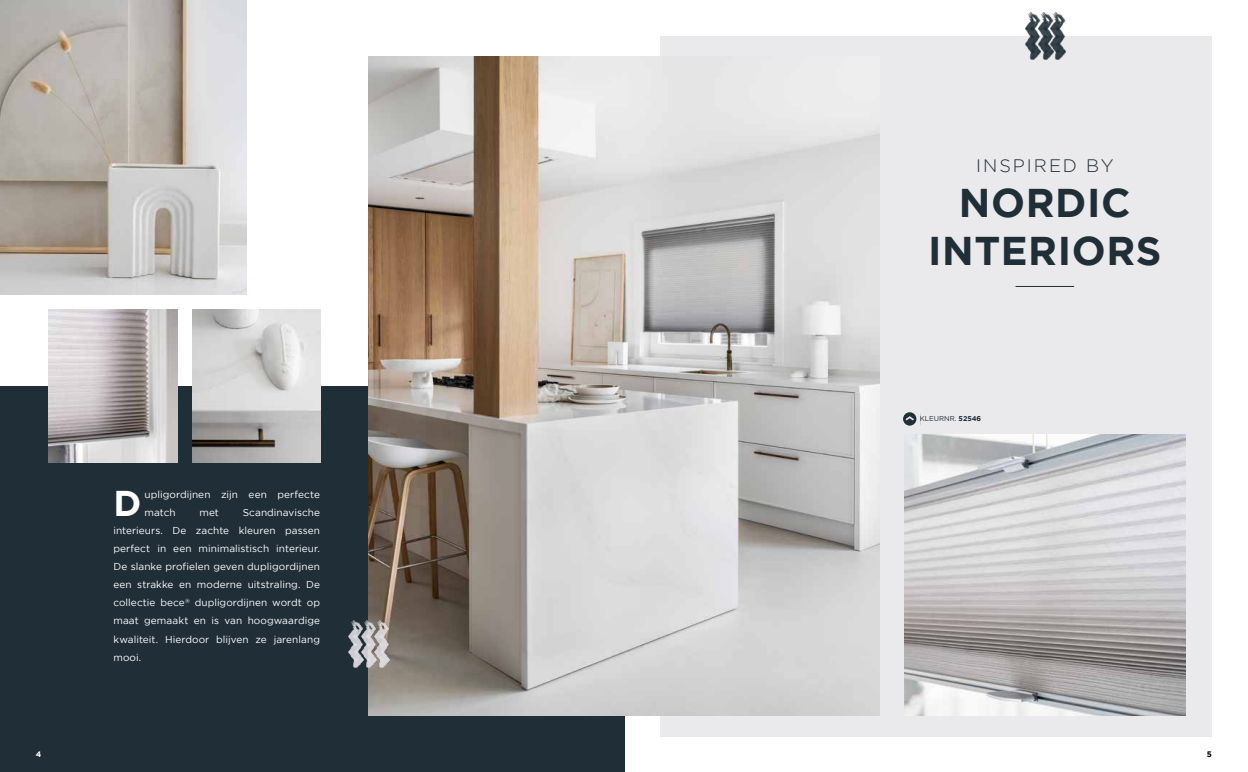
<style>
.page{position:relative;width:1248px;height:772px;background:#fff}
.page>*{position:absolute;margin:0;border:0;box-sizing:border-box;transform-origin:0 0}
.t1{font:700 40px/48px "Gotham";letter-spacing:.015em;color:#202e38;text-align:center}
.t2{font:700 35.7px "Gotham";color:#fff}
.t3{font:300 18px "Gotham";letter-spacing:.115em;color:#202e38}
.t4{font:10px/18px "Gotham";letter-spacing:.005em;color:#fff}
.t5{font:700 8px "Gotham";color:#fff}
.t6{font:700 8px "Gotham";color:#000}
.t7{font:7px "Gotham";color:#202e38}
.s1{font-weight:700}
</style>
<div class="page">
<div style="left:0;top:386px;width:624px;height:385px;background:#202e38"></div>
<div style="left:660px;top:36px;width:551px;height:700px;background:#eae9ec"></div>
<hr style="left:1015px;top:286px;width:58px;height:1px;background:#202e38">
<img style="left:369px;top:57px;width:510px;height:657px">
<img style="left:0;top:0;width:246px;height:294px">
<img style="left:49px;top:309px;width:128px;height:153px">
<img style="left:193px;top:309px;width:127px;height:153px">
<img style="left:904px;top:434px;width:281px;height:280px">
<svg style="left:903px;top:412px;width:13px;height:13px"></svg>
<img style="left:1025px;top:13px;width:13px;height:46px">
<img style="left:1038px;top:13px;width:12px;height:46px">
<img style="left:1050px;top:13px;width:15px;height:46px">
<img style="left:348px;top:620px;width:13px;height:46px">
<img style="left:361px;top:619px;width:13px;height:47px">
<img style="left:374px;top:619px;width:15px;height:47px">
<h3 class="t3" style="left:975px;top:155px;width:139px">INSPIRED BY</h3>
<h1 class="t1" style="left:928px;top:178px;width:235px">NORDIC<br>INTERIORS</h1>
<h2 class="t2" style="left:113px;top:482px;width:29px">D</h2>
<p class="t4" style="left:144px;top:485px;width:177px">upligordijnen zijn een perfecte match</p>
<p class="t4" style="left:113px;top:503px;width:208px;text-align:justify;text-indent:129px">Scandinavische interieurs. De zachte kleuren passen perfect in een minimalistisch interieur.<br>De slanke profielen geven dupligordijnen een strakke en moderne uitstraling. De collectie bece<sup>®</sup> dupligordijnen wordt op maat gemaakt en is van hoogwaardige kwaliteit. Hierdoor blijven ze jarenlang mooi.</p>
<p class="t4" style="left:199px;top:503px;width:21px">met</p>
<p class="t7" style="left:919px;top:414px;width:63px">KLEURNR. <span class="s1">52546</span></p>
<p class="t5" style="left:36px;top:749px;width:7px">4</p>
<p class="t6" style="left:1206px;top:749px;width:7px">5</p>
</div>
